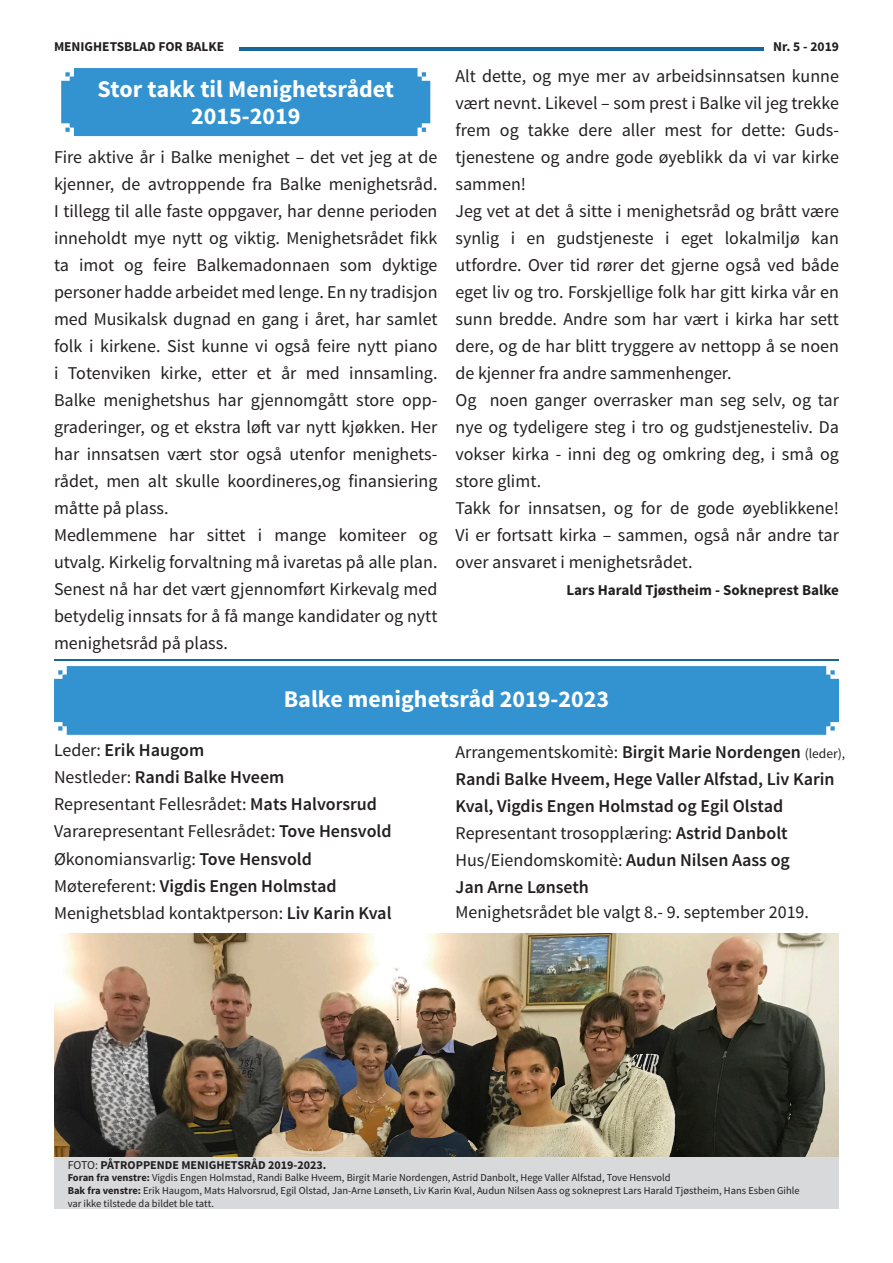
<style>
.page{position:relative;width:893px;height:1263px;background:#fff}
.page>*{position:absolute;margin:0;border:0;box-sizing:border-box;transform-origin:0 0}
.t1{font:700 24px "Source Sans Pro";color:#fff}
.t2{font:18px/27px "Source Sans Pro";color:#231f20;text-align:justify}
.t3{font:600 18px/27px "Source Sans Pro";color:#231f20}
.t4{font:700 15px "Source Sans Pro";color:#231f20}
.t5{font:700 13.5px "Source Sans Pro";color:#231f20}
.t6{font:700 12px "Source Sans Pro";color:#231f20}
.t7{font:10.5px "Source Sans Pro";color:#231f20}
.s1{font-weight:400}
.s2{font-weight:600}
.s3{font-weight:400;font-size:13.5px}
.s4{font-weight:700}
</style>
<div class="page">
<hr style="left:239px;top:47px;width:525px;height:4px;background:#19669b">
<div style="left:54px;top:666px;width:785px;height:69px;background:#3393d0"></div>
<img style="left:54px;top:934px;width:785px;height:224px">
<div style="left:54px;top:1158px;width:785px;height:51px;background:#d8d9db"></div>
<div style="left:61px;top:68px;width:369px;height:68px;background:#3393d0"></div>
<hr style="left:54px;top:659px;width:785px;height:1px;background:#18669b">
<p class="t5" style="left:54px;top:38px;width:172px">MENIGHETSBLAD FOR BALKE</p>
<p class="t5" style="left:773px;top:38px;width:67px">Nr. 5 - 2019</p>
<p class="t1" style="left:97px;top:74px;width:298px">Stor takk til Menighetsrådet</p>
<p class="t1" style="left:191px;top:101px;width:111px">2015-2019</p>
<p class="t2" style="left:54px;top:144px;width:385px">Fire aktive år i Balke menighet – det vet jeg at de kjenner, de avtroppende fra Balke menighetsråd.<br>I tillegg til alle faste oppgaver, har denne perioden inneholdt mye nytt og viktig. Menighetsrådet fikk ta imot og feire Balkemadonnaen som dyktige personer hadde arbeidet med lenge. En ny tradisjon</p>
<p class="t2" style="left:54px;top:306px;width:385px">med Musikalsk dugnad en gang i året, har samlet folk i kirkene. Sist kunne vi også feire nytt piano i Totenviken kirke, etter et år med innsamling.<br>Balke menighetshus har gjennomgått store opp&shy;graderinger, og et ekstra løft var nytt kjøkken. Her har innsatsen vært stor også utenfor menighets&shy;rådet, men alt skulle koordineres,og finansiering måtte på plass.</p>
<p class="t2" style="left:54px;top:522px;width:385px">Medlemmene har sittet i mange komiteer og utvalg. Kirkelig forvaltning må ivaretas på alle plan.<br>Senest nå har det vært gjennomført Kirkevalg med betydelig innsats for å få mange kandidater og nytt menighetsråd på plass.</p>
<p class="t2" style="left:455px;top:62px;width:385px">Alt dette, og mye mer av arbeidsinnsatsen kunne vært nevnt. Likevel – som prest i Balke vil jeg trekke frem og takke dere aller mest for dette: Guds&shy;tjenestene og andre gode øyeblikk da vi var kirke sammen!</p>
<p class="t2" style="left:455px;top:197px;width:385px">Jeg vet at det å sitte i menighetsråd og brått være synlig i en gudstjeneste i eget lokalmiljø kan utfordre. Over tid rører det gjerne også ved både eget liv og tro. Forskjellige folk har gitt kirka vår en sunn bredde. Andre som har vært i kirka har sett dere, og de har blitt tryggere av nettopp å se noen de kjenner fra andre sammenhenger.</p>
<p class="t2" style="left:455px;top:386px;width:385px">Og noen ganger overrasker man seg selv, og tar nye og tydeligere steg i tro og gudstjenesteliv. Da vokser kirka - inni deg og omkring deg, i små og store glimt.</p>
<p class="t2" style="left:455px;top:494px;width:385px">Takk for innsatsen, og for de gode øyeblikkene!<br>Vi er fortsatt kirka – sammen, også når andre tar over ansvaret i menighetsrådet.</p>
<p class="t4" style="left:566px;top:580px;width:274px">Lars Harald Tjøstheim - Sokneprest Balke</p>
<p class="t1" style="left:284px;top:683px;width:327px">Balke menighetsråd 2019-2023</p>
<p class="t3" style="left:54px;top:737px;width:152px"><span class="s1">Leder:</span> Erik Haugom</p>
<p class="t3" style="left:54px;top:764px;width:232px"><span class="s1">Nestleder:</span> Randi Balke Hveem</p>
<p class="t2" style="left:54px;top:791px;width:324px">Representant Fellesrådet: <span class="s2">Mats Halvorsrud</span></p>
<p class="t2" style="left:54px;top:818px;width:339px">Vararepresentant Fellesrådet: <span class="s2">Tove Hensvold</span></p>
<p class="t2" style="left:54px;top:845px;width:259px">Økonomiansvarlig: <span class="s2">Tove Hensvold</span></p>
<p class="t3" style="left:54px;top:872px;width:284px"><span class="s1">Møtereferent:</span> Vigdis Engen Holmstad</p>
<p class="t2" style="left:54px;top:899px;width:339px">Menighetsblad kontaktperson: <span class="s2">Liv Karin Kval</span></p>
<p class="t3" style="left:455px;top:738px;width:391px"><span class="s1">Arrangementskomitè:</span> Birgit Marie Nordengen <span class="s3">(leder),<br></span>Randi Balke Hveem, Hege Valler Alfstad, Liv Karin<br>Kval, Vigdis Engen Holmstad og Egil Olstad</p>
<p class="t2" style="left:455px;top:819px;width:334px">Representant trosopplæring: <span class="s2">Astrid Danbolt</span></p>
<p class="t2" style="left:455px;top:846px;width:336px">Hus/Eiendomskomitè: <span class="s2">Audun Nilsen Aass og</span></p>
<p class="t3" style="left:455px;top:873px;width:135px">Jan Arne Lønseth</p>
<p class="t2" style="left:455px;top:898px;width:355px">Menighetsrådet ble valgt 8.- 9. september 2019.</p>
<p class="t6" style="left:68px;top:1157px;width:260px"><span class="s1">FOTO:</span> PÅTROPPENDE MENIGHETSRÅD 2019-2023.</p>
<p class="t7" style="left:68px;top:1171px;width:604px"><span class="s4">Foran fra venstre:</span> Vigdis Engen Holmstad, Randi Balke Hveem, Birgit Marie Nordengen, Astrid Danbolt, Hege Valler Alfstad, Tove Hensvold</p>
<p class="t7" style="left:68px;top:1184px;width:734px"><span class="s4">Bak fra venstre:</span> Erik Haugom, Mats Halvorsrud, Egil Olstad, Jan-Arne Lønseth, Liv Karin Kval, Audun Nilsen Aass og sokneprest Lars Harald Tjøstheim, Hans Esben Gihle</p>
<p class="t7" style="left:68px;top:1197px;width:148px">var ikke tilstede da bildet ble tatt.</p>
</div>
